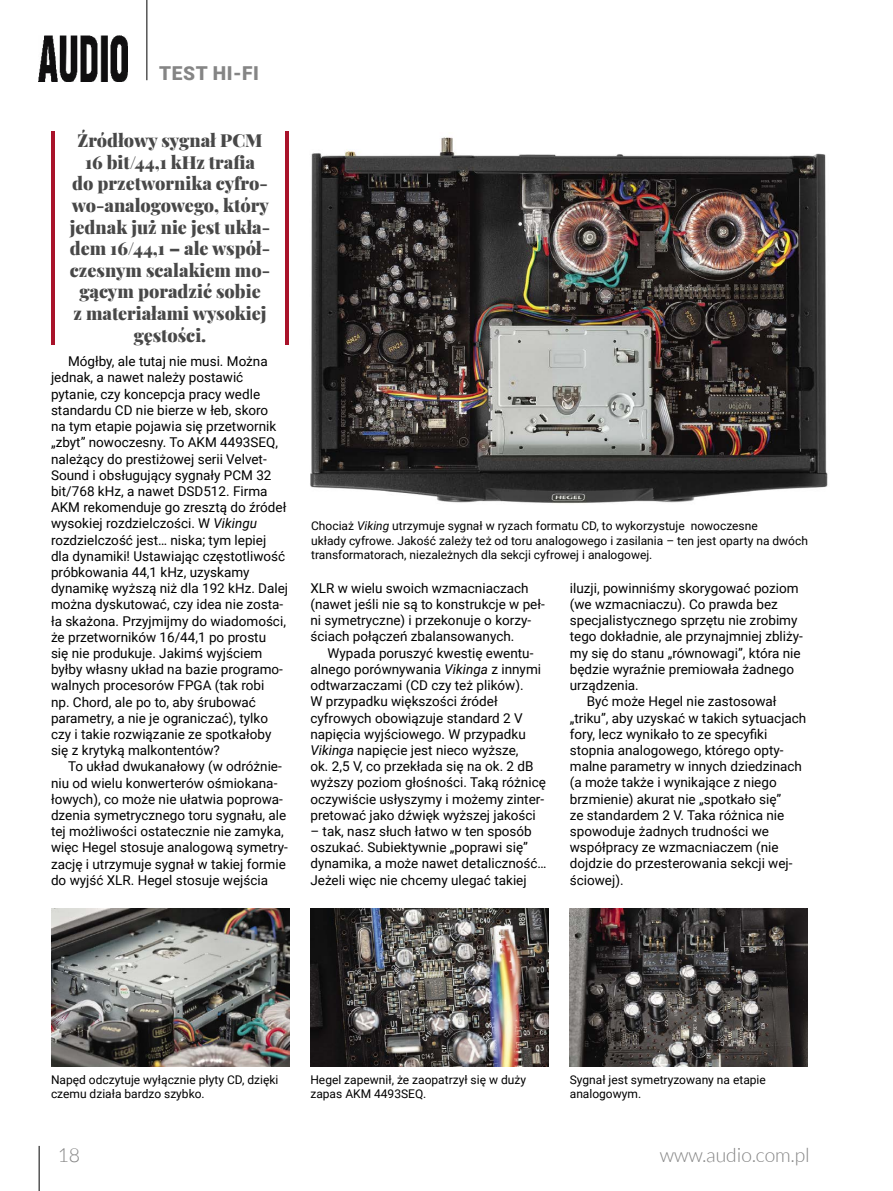
<style>
.page{position:relative;width:893px;height:1191px;background:#fff}
.page>*{position:absolute;margin:0;border:0;box-sizing:border-box;transform-origin:0 0}
.t1{font:300 19.5px "Lato";color:#858585}
.t2{font:900 19.2px "Roboto";letter-spacing:.035em;color:#858585}
.t3{font:900 18px/21.6px "Playfair Display";color:#484848;text-align:center}
.t4{font:13.5px/16.2px "Roboto";color:#000}
.t5{font:12px/14.4px "Roboto";color:#000}
.s1{font-style:italic}
</style>
<div class="page">
<hr style="left:39px;top:1145px;width:1px;height:46px;background:#000">
<hr style="left:147px;top:0;width:1px;height:80px;background:#000">
<img style="left:39px;top:35px;width:89px;height:46px">
<img style="left:310px;top:137px;width:518px;height:367px">
<hr style="left:51px;top:132px;width:4px;height:213px;background:#a9132a">
<hr style="left:285px;top:132px;width:4px;height:213px;background:#a9132a">
<img style="left:310px;top:908px;width:239px;height:159px">
<img style="left:51px;top:908px;width:238px;height:159px">
<img style="left:570px;top:908px;width:238px;height:159px">
<h2 class="t2" style="left:159px;top:60px;width:101px">TEST HI-FI</h2>
<h3 class="t3" style="left:70px;top:128px;width:202px">Źródłowy sygnał PCM<br>16 bit/44,1 kHz trafia<br>do przetwornika cyfro&shy;wo-analogowego, który jednak już nie jest ukła&shy;dem 16/44,1 – ale współ&shy;czesnym scalakiem mo&shy;gącym poradzić sobie<br>z materiałami wysokiej gęstości.</h3>
<p class="t4" style="left:51px;top:353px;width:239px;text-indent:17px">Mógłby, ale tutaj nie musi. Można jednak, a nawet należy postawić pytanie, czy koncepcja pracy wedle standardu CD nie bierze w łeb, skoro<br>na tym etapie pojawia się przetwornik „zbyt” nowoczesny. To AKM 4493SEQ, należący do prestiżowej serii Velvet-Sound i obsługujący sygnały PCM 32 bit/768 kHz, a nawet DSD512. Firma AKM rekomenduje go zresztą do źródeł wysokiej rozdzielczości. W <span class="s1">Vikingu </span>rozdzielczość jest… niska; tym lepiej<br>dla dynamiki! Ustawiając częstotliwość próbkowania 44,1 kHz, uzyskamy dynamikę wyższą niż dla 192 kHz. Dalej można dyskutować, czy idea nie zosta&shy;ła skażona. Przyjmijmy do wiadomości, że przetworników 16/44,1 po prostu<br>się nie produkuje. Jakimś wyjściem byłby własny układ na bazie programo&shy;walnych procesorów FPGA (tak robi<br>np. Chord, ale po to, aby śrubować parametry, a nie je ograniczać), tylko czy i takie rozwiązanie ze spotkałoby się z krytyką malkontentów?</p>
<p class="t4" style="left:51px;top:758px;width:238px;text-indent:17px">To układ dwukanałowy (w odróżnie&shy;niu od wielu konwerterów ośmiokana&shy;łowych), co może nie ułatwia poprowa&shy;dzenia symetrycznego toru sygnału, ale tej możliwości ostatecznie nie zamyka, więc Hegel stosuje analogową symetry&shy;zację i utrzymuje sygnał w takiej formie do wyjść XLR. Hegel stosuje wejścia</p>
<p class="t5" style="left:311px;top:518px;width:498px">Chociaż <span class="s1">Viking</span> utrzymuje sygnał w ryzach formatu CD, to wykorzystuje nowoczesne<br>układy cyfrowe. Jakość zależy też od toru analogowego i zasilania – ten jest oparty na dwóch transformatorach, niezależnych dla sekcji cyfrowej i analogowej.</p>
<p class="t4" style="left:310px;top:579px;width:236px">XLR w wielu swoich wzmacniaczach (nawet jeśli nie są to konstrukcje w peł&shy;ni symetryczne) i przekonuje o korzy&shy;ściach połączeń zbalansowanych.</p>
<p class="t4" style="left:310px;top:644px;width:237px;text-indent:17px">Wypada poruszyć kwestię ewentu&shy;alnego porównywania <span class="s1">Vikinga</span> z innymi odtwarzaczami (CD czy też plików).<br>W przypadku większości źródeł cyfrowych obowiązuje standard 2 V napięcia wyjściowego. W przypadku <span class="s1">Vikinga</span> napięcie jest nieco wyższe,<br>ok. 2,5 V, co przekłada się na ok. 2 dB wyższy poziom głośności. Taką różnicę oczywiście usłyszymy i możemy zinter&shy;pretować jako dźwięk wyższej jakości</p>
<p class="t4" style="left:310px;top:822px;width:238px">– tak, nasz słuch łatwo w ten sposób oszukać. Subiektywnie „poprawi się” dynamika, a może nawet detaliczność… Jeżeli więc nie chcemy ulegać takiej</p>
<p class="t4" style="left:570px;top:579px;width:230px">iluzji, powinniśmy skorygować poziom</p>
<p class="t4" style="left:570px;top:595px;width:210px">(we wzmacniaczu). Co prawda bez</p>
<p class="t4" style="left:570px;top:612px;width:229px">specjalistycznego sprzętu nie zrobimy</p>
<p class="t4" style="left:570px;top:628px;width:235px">tego dokładnie, ale przynajmniej zbliży-</p>
<p class="t4" style="left:570px;top:644px;width:232px">my się do stanu „równowagi”, która nie</p>
<p class="t4" style="left:570px;top:660px;width:226px">będzie wyraźnie premiowała żadnego</p>
<p class="t4" style="left:570px;top:676px;width:71px">urządzenia.</p>
<p class="t4" style="left:587px;top:693px;width:191px">Być może Hegel nie zastosował</p>
<p class="t4" style="left:570px;top:709px;width:238px">„triku”, aby uzyskać w takich sytuacjach</p>
<p class="t4" style="left:570px;top:725px;width:199px">fory, lecz wynikało to ze specyfiki</p>
<p class="t4" style="left:570px;top:741px;width:215px">stopnia analogowego, którego opty-</p>
<p class="t4" style="left:570px;top:757px;width:234px">malne parametry w innych dziedzinach</p>
<p class="t4" style="left:570px;top:774px;width:208px">(a może także i wynikające z niego</p>
<p class="t4" style="left:570px;top:790px;width:213px">brzmienie) akurat nie „spotkało się”</p>
<p class="t4" style="left:570px;top:806px;width:216px">ze standardem 2 V. Taka różnica nie</p>
<p class="t4" style="left:570px;top:822px;width:201px">spowoduje żadnych trudności we</p>
<p class="t4" style="left:570px;top:838px;width:210px">współpracy ze wzmacniaczem (nie</p>
<p class="t4" style="left:570px;top:855px;width:224px">dojdzie do przesterowania sekcji wej-</p>
<p class="t4" style="left:570px;top:871px;width:55px">ściowej).</p>
<p class="t5" style="left:51px;top:1072px;width:229px">Napęd odczytuje wyłącznie płyty CD, dzięki czemu działa bardzo szybko.</p>
<p class="t5" style="left:570px;top:1072px;width:198px">Sygnał jest symetryzowany na etapie analogowym.</p>
<p class="t5" style="left:310px;top:1072px;width:217px">Hegel zapewnił, że zaopatrzył się w duży zapas AKM 4493SEQ.</p>
<h1 class="t1" style="left:57px;top:1144px;width:24px">18</h1>
<h1 class="t1" style="left:660px;top:1144px;width:151px">www.audio.com.pl</h1>
</div>
